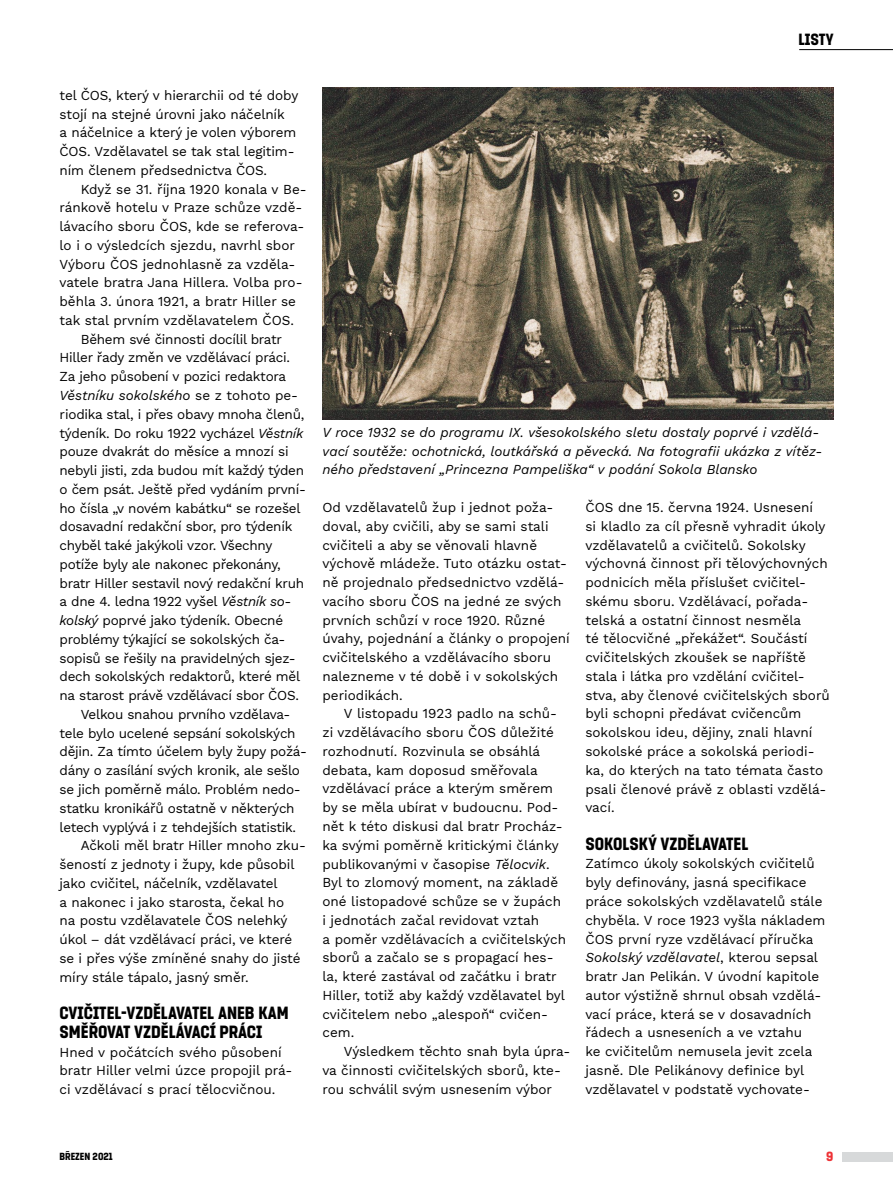
<style>
.page{position:relative;width:893px;height:1187px;background:#fff}
.page>*{position:absolute;margin:0;border:0;box-sizing:border-box;transform-origin:0 0}
.t1{font:18px/18.8px "Sokol Tyrs";color:#000}
.t2{font:16.5px "Sokol Tyrs";color:#000}
.t3{font:13.5px/18.8px "Work Sans";color:#000}
.t4{font:13.5px "Work Sans";letter-spacing:-.02em;color:#000}
.t5{font:italic 13.5px/18.8px "Work Sans";color:#000}
.t6{font:13.5px "Sokol Tyrs";color:#ee3135}
.t7{font:10.5px "Sokol Tyrs";color:#000}
.s1{font-style:normal}
.s2{font-style:italic}
</style>
<div class="page">
<div style="left:842px;top:1151px;width:51px;height:10px;background:#d7d9da"></div>
<hr style="left:799px;top:49px;width:94px;height:1px;background:#000">
<img style="left:322px;top:87px;width:511px;height:332px">
<p class="t2" style="left:798px;top:30px;width:37px">LISTY</p>
<p class="t3" style="left:60px;top:85px;width:240px">tel ČOS, který v hierarchii od té doby stojí na stejné úrovni jako náčelník<br>a náčelnice a který je volen výborem ČOS. Vzdělavatel se tak stal legitim&shy;ním členem předsednictva ČOS.</p>
<p class="t3" style="left:81px;top:179px;width:227px">Když se 31. října 1920 konala v Be-</p>
<p class="t3" style="left:60px;top:198px;width:244px">ránkově hotelu v Praze schůze vzdě-</p>
<p class="t3" style="left:60px;top:216px;width:246px">lávacího sboru ČOS, kde se referova-</p>
<p class="t3" style="left:60px;top:235px;width:237px">lo i o výsledcích sjezdu, navrhl sbor</p>
<p class="t3" style="left:60px;top:254px;width:237px">Výboru ČOS jednohlasně za vzděla-</p>
<p class="t3" style="left:60px;top:273px;width:244px">vatele bratra Jana Hillera. Volba pro-</p>
<p class="t3" style="left:60px;top:291px;width:238px">běhla 3. února 1921, a bratr Hiller se</p>
<p class="t3" style="left:60px;top:310px;width:236px">tak stal prvním vzdělavatelem ČOS.</p>
<p class="t4" style="left:81px;top:329px;width:203px">Během své činnosti docílil bratr</p>
<p class="t4" style="left:60px;top:347px;width:232px">Hiller řady změn ve vzdělávací práci.</p>
<p class="t4" style="left:60px;top:366px;width:228px">Za jeho působení v pozici redaktora</p>
<p class="t5" style="left:60px;top:385px;width:240px">Věstníku sokolského <span class="s1">se z tohoto pe-</span></p>
<p class="t4" style="left:60px;top:404px;width:246px">riodika stal, i přes obavy mnoha členů,</p>
<p class="t4" style="left:60px;top:422px;width:245px">týdeník. Do roku 1922 vycházel <span class="s2">Věstník</span></p>
<p class="t4" style="left:60px;top:441px;width:231px">pouze dvakrát do měsíce a mnozí si</p>
<p class="t4" style="left:60px;top:460px;width:246px">nebyli jisti, zda budou mít každý týden</p>
<p class="t4" style="left:60px;top:479px;width:248px">o čem psát. Ještě před vydáním první-</p>
<p class="t4" style="left:60px;top:497px;width:242px">ho čísla „v novém kabátku“ se rozešel</p>
<p class="t4" style="left:60px;top:516px;width:234px">dosavadní redakční sbor, pro týdeník</p>
<p class="t4" style="left:60px;top:535px;width:214px">chyběl také jakýkoli vzor. Všechny</p>
<p class="t4" style="left:60px;top:554px;width:223px">potíže byly ale nakonec překonány,</p>
<p class="t4" style="left:60px;top:572px;width:246px">bratr Hiller sestavil nový redakční kruh</p>
<p class="t4" style="left:60px;top:591px;width:233px">a dne 4. ledna 1922 vyšel <span class="s2">Věstník so-</span></p>
<p class="t4" style="left:60px;top:610px;width:225px"><span class="s2">kolský</span> poprvé jako týdeník. Obecné</p>
<p class="t4" style="left:60px;top:629px;width:227px">problémy týkající se sokolských ča-</p>
<p class="t4" style="left:60px;top:647px;width:238px">sopisů se řešily na pravidelných sjez-</p>
<p class="t4" style="left:60px;top:666px;width:242px">dech sokolských redaktorů, které měl</p>
<p class="t4" style="left:60px;top:685px;width:241px">na starost právě vzdělávací sbor ČOS.</p>
<p class="t4" style="left:81px;top:704px;width:211px">Velkou snahou prvního vzdělava-</p>
<p class="t4" style="left:60px;top:722px;width:238px">tele bylo ucelené sepsání sokolských</p>
<p class="t4" style="left:60px;top:741px;width:249px">dějin. Za tímto účelem byly župy požá-</p>
<p class="t4" style="left:60px;top:760px;width:242px">dány o zasílání svých kronik, ale sešlo</p>
<p class="t4" style="left:60px;top:779px;width:243px">se jich poměrně málo. Problém nedo-</p>
<p class="t4" style="left:60px;top:797px;width:237px">statku kronikářů ostatně v některých</p>
<p class="t4" style="left:60px;top:816px;width:238px">letech vyplývá i z tehdejších statistik.</p>
<p class="t3" style="left:81px;top:835px;width:227px">Ačkoli měl bratr Hiller mnoho zku-</p>
<p class="t3" style="left:60px;top:854px;width:236px">šeností z jednoty i župy, kde působil</p>
<p class="t3" style="left:60px;top:873px;width:220px">jako cvičitel, náčelník, vzdělavatel</p>
<p class="t3" style="left:60px;top:892px;width:226px">a nakonec i jako starosta, čekal ho</p>
<p class="t3" style="left:60px;top:910px;width:229px">na postu vzdělavatele ČOS nelehký</p>
<p class="t3" style="left:60px;top:929px;width:234px">úkol – dát vzdělávací práci, ve které</p>
<p class="t3" style="left:60px;top:948px;width:243px">se i přes výše zmíněné snahy do jisté</p>
<p class="t3" style="left:60px;top:967px;width:191px">míry stále tápalo, jasný směr.</p>
<h1 class="t1" style="left:60px;top:1003px;width:229px">CVIČITEL-VZDĚLAVATEL ANEB KAM<br>SMĚŘOVAT VZDĚLÁVACÍ PRÁCI</h1>
<p class="t3" style="left:60px;top:1041px;width:234px">Hned v počátcích svého působení bratr Hiller velmi úzce propojil prá&shy;ci vzdělávací s prací tělocvičnou.</p>
<p class="t5" style="left:322px;top:422px;width:501px">V roce 1932 se do programu IX. všesokolského sletu dostaly poprvé i vzdělá&shy;vací soutěže: ochotnická, loutkářská a pěvecká. Na fotografii ukázka z vítěz&shy;ného představení „Princezna Pampeliška“ v podání Sokola Blansko</p>
<p class="t3" style="left:322px;top:497px;width:249px">Od vzdělavatelů žup i jednot poža&shy;doval, aby cvičili, aby se sami stali cvičiteli a aby se věnovali hlavně výchově mládeže. Tuto otázku ostat&shy;ně projednalo předsednictvo vzdělá&shy;vacího sboru ČOS na jedné ze svých prvních schůzí v roce 1920. Různé úvahy, pojednání a články o propojení cvičitelského a vzdělávacího sboru nalezneme v té době i v sokolských periodikách.</p>
<p class="t3" style="left:322px;top:703px;width:245px;text-indent:21px">V listopadu 1923 padlo na schů&shy;zi vzdělávacího sboru ČOS důležité rozhodnutí. Rozvinula se obsáhlá debata, kam doposud směřovala vzdělávací práce a kterým směrem by se měla ubírat v budoucnu. Pod&shy;nět k této diskusi dal bratr Procház&shy;ka svými poměrně kritickými články publikovanými v časopise <span class="s2">Tělocvik</span>.<br>Byl to zlomový moment, na základě oné listopadové schůze se v župách i jednotách začal revidovat vztah<br>a poměr vzdělávacích a cvičitelských sborů a začalo se s propagací hes&shy;la, které zastával od začátku i bratr Hiller, totiž aby každý vzdělavatel byl cvičitelem nebo „alespoň“ cvičen&shy;cem.</p>
<p class="t3" style="left:322px;top:1041px;width:249px;text-indent:21px">Výsledkem těchto snah byla úpra&shy;va činnosti cvičitelských sborů, kte&shy;rou schválil svým usnesením výbor</p>
<p class="t3" style="left:585px;top:497px;width:246px">ČOS dne 15. června 1924. Usnesení<br>si kladlo za cíl přesně vyhradit úkoly vzdělavatelů a cvičitelů. Sokolsky výchovná činnost při tělovýchovných podnicích měla příslušet cvičitel&shy;skému sboru. Vzdělávací, pořada&shy;telská a ostatní činnost nesměla<br>té tělocvičné „překážet“. Součástí cvičitelských zkoušek se napříště stala i látka pro vzdělání cvičitel&shy;stva, aby členové cvičitelských sborů byli schopni předávat cvičencům sokolskou ideu, dějiny, znali hlavní sokolské práce a sokolská periodi&shy;ka, do kterých na tato témata často psali členové právě z oblasti vzdělá&shy;vací.</p>
<h1 class="t1" style="left:585px;top:834px;width:165px">SOKOLSKÝ VZDĚLAVATEL</h1>
<p class="t3" style="left:585px;top:853px;width:242px">Zatímco úkoly sokolských cvičitelů byly definovány, jasná specifikace práce sokolských vzdělavatelů stále chyběla. V roce 1923 vyšla nákladem ČOS první ryze vzdělávací příručka <span class="s2">Sokolský vzdělavatel</span>, kterou sepsal bratr Jan Pelikán. V úvodní kapitole autor výstižně shrnul obsah vzdělá&shy;vací práce, která se v dosavadních řádech a usneseních a ve vztahu<br>ke cvičitelům nemusela jevit zcela jasně. Dle Pelikánovy definice byl vzdělavatel v podstatě vychovate-</p>
<p class="t7" style="left:60px;top:1150px;width:55px">BŘEZEN 2021</p>
<p class="t6" style="left:826px;top:1148px;width:9px">9</p>
</div>
